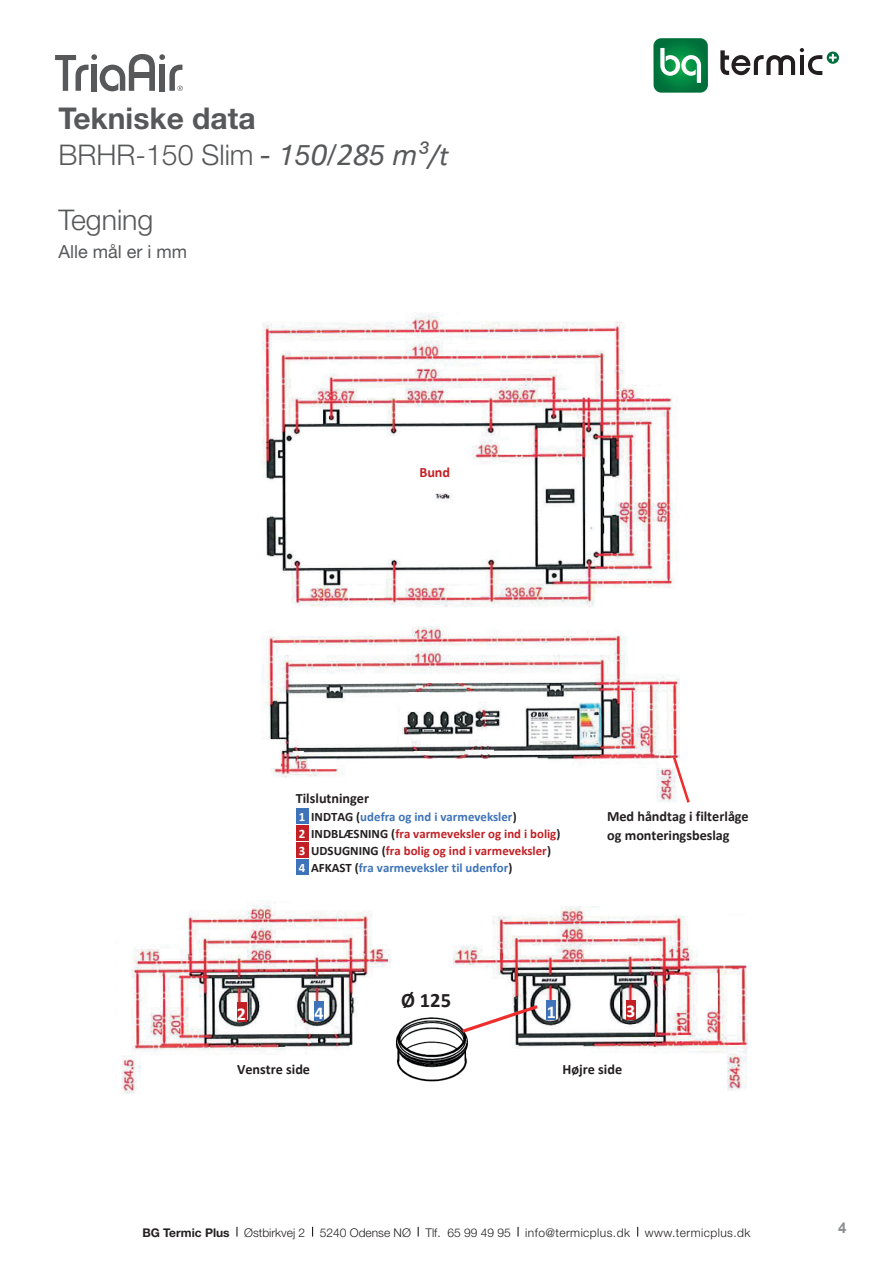
<style>
.page{position:relative;width:893px;height:1263px;background:#fff}
.page>*{position:absolute;margin:0;border:0;box-sizing:border-box;transform-origin:0 0}
.t1{font:700 30px "Helvetica Neue LT Std";color:#57585a}
.t2{font:300 28.5px "Helvetica Neue LT Std";color:#57585a}
.t3{font:700 20.55px "Calibri";color:#231f20}
.t4{font:700 18.15px "Calibri";color:#fff}
.t5{font:18px "Helvetica Neue LT Std";color:#57585a}
.t6{font:700 15px "Arial";color:#8c8e91}
.t7{font:700 14.25px/18.8px "Calibri";color:#231f20}
.t8{font:700 14.25px "Calibri";color:#c22025}
.t9{font:700 12.9px/17px "Calibri";color:#c22025}
.t10{font:300 12px "Helvetica Neue LT Std";letter-spacing:.035em;color:#231f20}
.s1{font-family:"Helvetica Neue LT Pro";font-weight:400;font-style:italic}
.s2{font-family:"Calibri";font-weight:400;font-style:italic;font-size:32.25px}
.s3{font-family:"Calibri";font-weight:400;font-style:italic}
.s4{color:#fff}
.s5{color:#231f20}
.s6{color:#3e73b9}
.s7{font-weight:700}
</style>
<div class="page">
<svg style="left:236px;top:1227px;width:2px;height:9px"></svg>
<svg style="left:517px;top:1227px;width:2px;height:9px"></svg>
<svg style="left:827px;top:52px;width:12px;height:12px"></svg>
<svg style="left:653px;top:38px;width:55px;height:55px;background:#359765"></svg>
<svg style="left:829px;top:54px;width:7px;height:7px"></svg>
<svg style="left:720px;top:48px;width:102px;height:27px"></svg>
<img style="left:262px;top:313px;width:414px;height:294px">
<img style="left:261px;top:626px;width:418px;height:177px">
<img style="left:122px;top:901px;width:270px;height:193px">
<img style="left:454px;top:907px;width:294px;height:183px">
<img style="left:391px;top:1012px;width:84px;height:73px">
<svg style="left:459px;top:1002px;width:82px;height:33px"></svg>
<div style="left:227px;top:1055px;width:99px;height:30px;background:#fff"></div>
<div style="left:553px;top:1055px;width:79px;height:30px;background:#fff"></div>
<div style="left:410px;top:459px;width:63px;height:30px;background:#fff"></div>
<svg style="left:671px;top:754px;width:19px;height:49px"></svg>
<div style="left:391px;top:982px;width:72px;height:30px;background:#fff"></div>
<div style="left:286px;top:784px;width:317px;height:106px;background:#fff"></div>
<div style="left:296px;top:808px;width:12px;height:16px;background:#3e73b9"></div>
<div style="left:296px;top:825px;width:12px;height:16px;background:#c22025"></div>
<div style="left:296px;top:842px;width:12px;height:16px;background:#c22025"></div>
<div style="left:296px;top:859px;width:12px;height:16px;background:#3e73b9"></div>
<div style="left:547px;top:1000px;width:9px;height:20px;background:#3e73b9"></div>
<div style="left:314px;top:1001px;width:10px;height:20px;background:#3e73b9"></div>
<div style="left:237px;top:1002px;width:9px;height:20px;background:#c22025"></div>
<div style="left:626px;top:1000px;width:9px;height:19px;background:#c22025"></div>
<svg style="left:55px;top:54px;width:128px;height:37px"></svg>
<h1 class="t1" style="left:58px;top:100px;width:199px">Tekniske data</h1>
<h2 class="t2" style="left:58px;top:138px;width:392px">BRHR-150 Slim <span class="s1">- 15</span><span class="s2">0</span><span class="s1">/</span><span class="s2">28</span><span class="s1">5 m³</span><span class="s3">/t</span></h2>
<h2 class="t2" style="left:58px;top:202px;width:97px">Tegning</h2>
<h3 class="t5" style="left:58px;top:241px;width:130px">Alle mål er i mm</h3>
<p class="t8" style="left:419px;top:462px;width:32px">Bund</p>
<p class="t7" style="left:296px;top:789px;width:75px">Tilslutninger</p>
<p class="t9" style="left:299px;top:808px;width:263px"><span class="s4">1</span> <span class="s5">INDTAG (</span><span class="s6">udefra og ind i varmeveksler</span><span class="s5">)<br></span><span class="s4">2</span> <span class="s5">INDBLÆSNING (</span>fra varmeveksler og ind i bolig<span class="s5">)<br></span><span class="s4">3</span> <span class="s5">UDSUGNING (</span>fra bolig og ind i varmeveksler<span class="s5">)<br></span><span class="s4">4</span> <span class="s5">AFKAST (</span><span class="s6">fra varmeveksler til udenfor</span><span class="s5">)</span></p>
<p class="t7" style="left:607px;top:807px;width:143px">Med håndtag i filterlåge og monteringsbeslag</p>
<h3 class="t3" style="left:401px;top:986px;width:51px">Ø 125</h3>
<h3 class="t4" style="left:237px;top:1001px;width:11px">2</h3>
<h3 class="t4" style="left:314px;top:1000px;width:11px">4</h3>
<h3 class="t4" style="left:547px;top:999px;width:11px">1</h3>
<h3 class="t4" style="left:626px;top:998px;width:11px">3</h3>
<p class="t7" style="left:237px;top:1060px;width:74px">Venstre side</p>
<p class="t7" style="left:562px;top:1060px;width:61px">Højre side</p>
<p class="t10" style="left:142px;top:1225px;width:610px"><span class="s7">BG Termic Plus</span> Østbirkvej 2 5240 Odense NØ Tlf. 65 99 49 95 info@termicplus.dk www.termicplus.dk</p>
<p class="t6" style="left:838px;top:1217px;width:10px">4</p>
</div>
